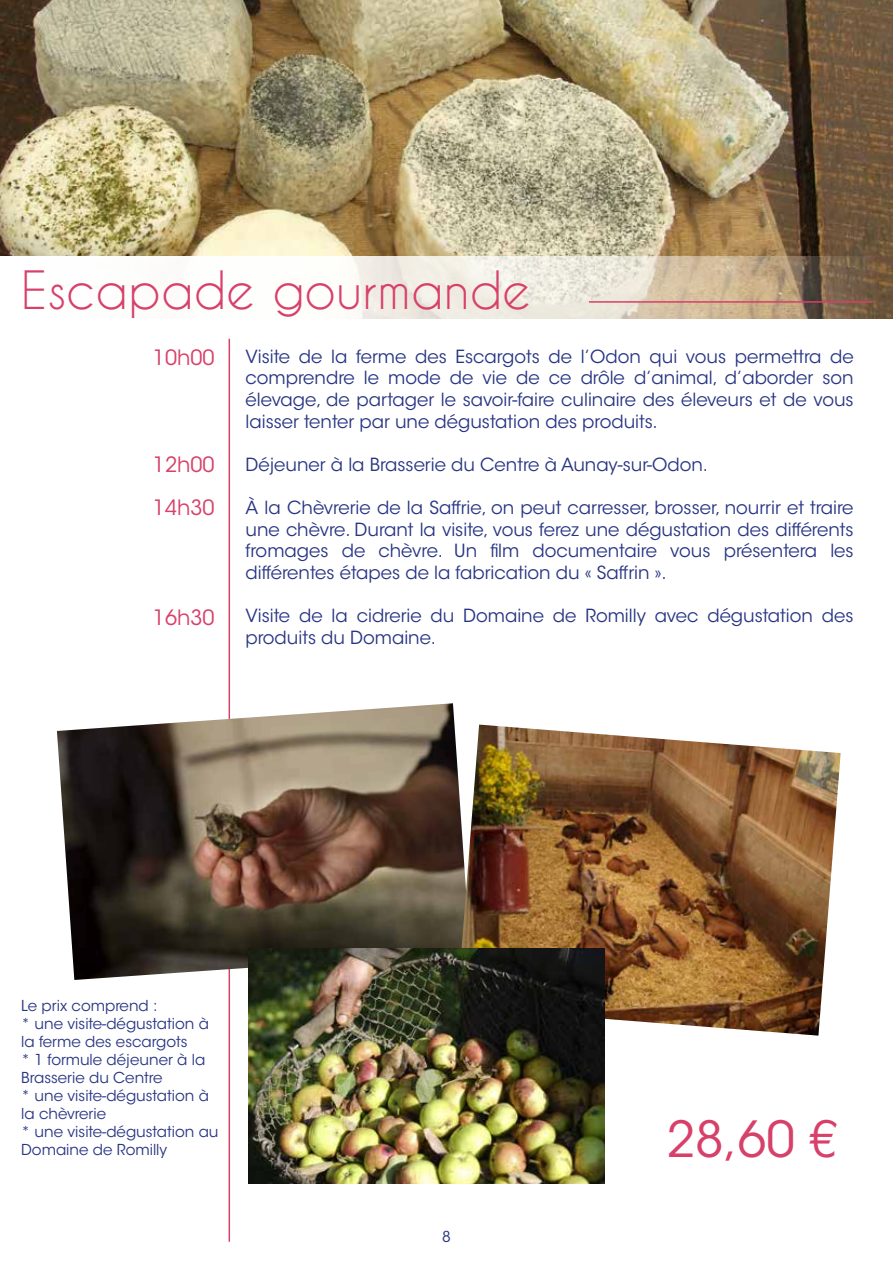
<style>
.page{position:relative;width:893px;height:1263px;background:#fff}
.page>*{position:absolute;margin:0;border:0;box-sizing:border-box;transform-origin:0 0}
.t1{font:49.5px "Caviar Dreams";color:#d74069}
.t2{font:49.5px "ITC Avant Garde Std";color:#d74069}
.t3{font:21px/42.9px "ITC Avant Garde Std";color:#d74069}
.t4{font:18px/21.6px "ITC Avant Garde Std";color:#283583;text-align:justify}
.t5{font:15px/18px "ITC Avant Garde Std";color:#283583}
</style>
<div class="page">
<img style="left:0;top:0;width:893px;height:319px">
<svg style="left:0;top:256px;width:880px;height:63px"></svg>
<hr style="left:589px;top:301px;width:283px;height:2px;background:#d74069">
<hr style="left:229px;top:339px;width:1px;height:903px;background:#d74069">
<img style="left:57px;top:703px;width:400px;height:277px">
<img style="left:457px;top:724px;width:384px;height:312px">
<img style="left:248px;top:948px;width:356px;height:235px">
<h1 class="t1" style="left:21px;top:260px;width:511px">Escapade gourmande</h1>
<p class="t3" style="left:153px;top:336px;width:63px">10h00</p>
<p class="t4" style="left:246px;top:346px;width:610px">Visite de la ferme des Escargots de l’Odon qui vous permettra de comprendre le mode de vie de ce drôle d’animal, d’aborder son élevage, de partager le savoir-faire culinaire des éleveurs et de vous laisser tenter par une dégustation des produits.</p>
<p class="t4" style="left:246px;top:454px;width:464px">Déjeuner à la Brasserie du Centre à Aunay-sur-Odon.</p>
<p class="t4" style="left:246px;top:497px;width:610px">À la Chèvrerie de la Saffrie, on peut carresser, brosser, nourrir et traire une chèvre. Durant la visite, vous ferez une dégustation des différents fromages de chèvre. Un film documentaire vous présentera les différentes étapes de la fabrication du « Saffrin ».</p>
<p class="t4" style="left:246px;top:605px;width:609px">Visite de la cidrerie du Domaine de Romilly avec dégustation des produits du Domaine.</p>
<p class="t3" style="left:153px;top:443px;width:63px">12h00<br>14h30</p>
<p class="t3" style="left:153px;top:596px;width:63px">16h30</p>
<p class="t5" style="left:21px;top:997px;width:199px">Le prix comprend :<br>* une visite-dégustation à la ferme des escargots<br>* 1 formule déjeuner à la<br>Brasserie du Centre<br>* une visite-dégustation à la chèvrerie<br>* une visite-dégustation au<br>Domaine de Romilly</p>
<p class="t5" style="left:442px;top:1227px;width:10px">8</p>
<h1 class="t2" style="left:667px;top:1109px;width:172px">28,60 €</h1>
</div>
